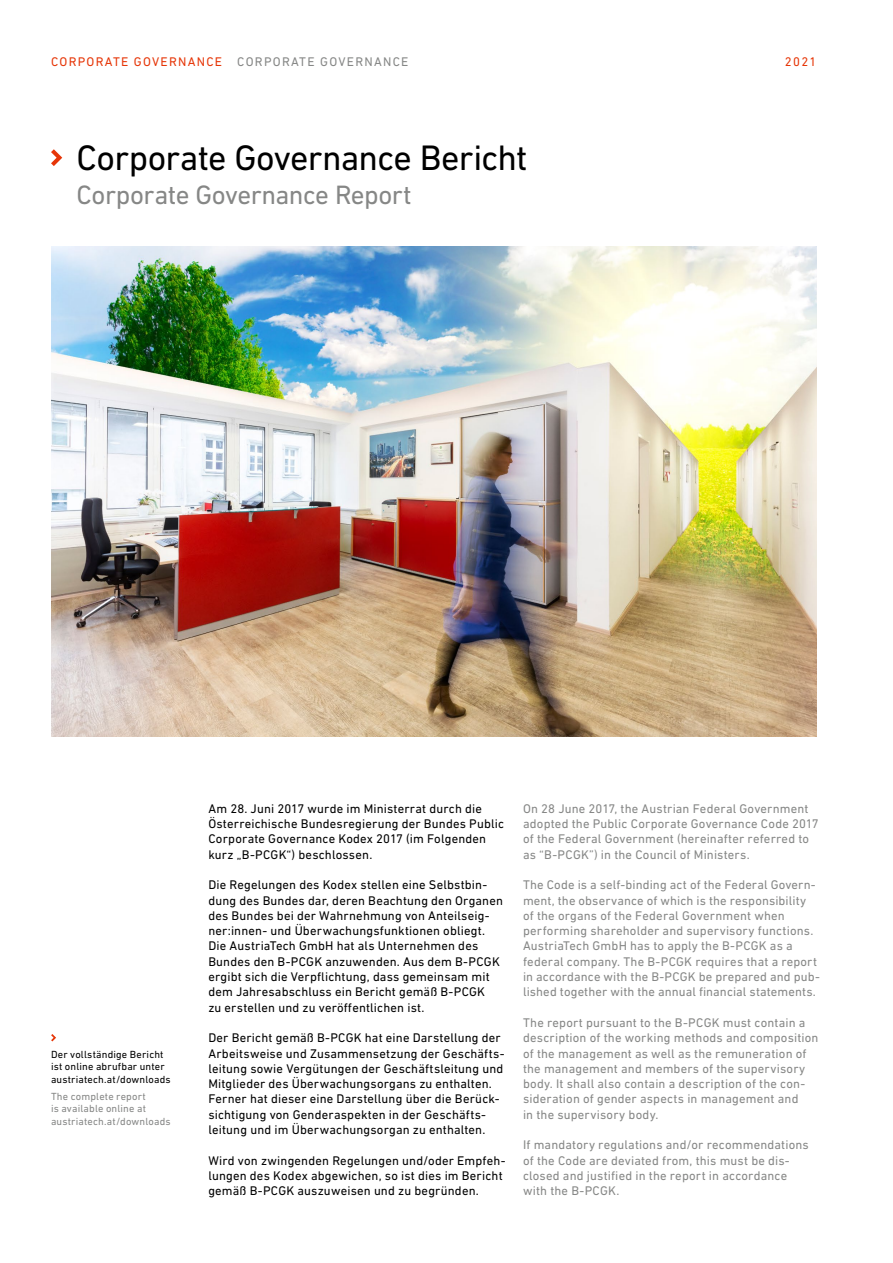
<style>
.page{position:relative;width:893px;height:1263px;background:#fff}
.page>*{position:absolute;margin:0;border:0;box-sizing:border-box;transform-origin:0 0}
.H_H1_DE{font:36px "DIN Next LT Pro";letter-spacing:-.025em;color:#000}
.t1{font:27px "DIN Next LT Pro";letter-spacing:-.02em;color:#868786}
.P_P_DIN_DE{font:12.75px/15.3px "DIN Next LT Pro";letter-spacing:.015em;color:#000}
.t2{font:12.75px/15.3px "DIN Next LT Pro";letter-spacing:.015em;color:#868786}
.Inhaltsverzeichniss_NAV_DE{font:12.75px "DIN Next LT Pro";letter-spacing:.1em;color:#e63608}
.t3{font:12.75px "DIN Next LT Pro";letter-spacing:.1em;color:#868786}
.Other_Caption_Text_DE{font:10.5px/12.6px "DIN Next LT Pro";letter-spacing:.015em;color:#000}
.t4{font:10.5px/12.6px "DIN Next LT Pro";letter-spacing:.015em;color:#868786}
</style>
<div class="page">
<svg style="left:51px;top:149px;width:11px;height:17px"></svg>
<svg style="left:51px;top:1034px;width:5px;height:7px"></svg>
<img style="left:51px;top:247px;width:765px;height:489px">
<h1 class="Inhaltsverzeichniss_NAV_DE" style="left:51px;top:54px;width:173px">CORPORATE GOVERNANCE</h1>
<p class="Inhaltsverzeichniss_NAV_DE" style="left:785px;top:54px;width:33px">2021</p>
<p class="t3" style="left:237px;top:54px;width:173px">CORPORATE GOVERNANCE</p>
<h2 class="H_H1_DE" style="left:77px;top:137px;width:452px">Corporate Governance Bericht</h2>
<h2 class="t1" style="left:77px;top:179px;width:337px">Corporate Governance Report</h2>
<p class="Other_Caption_Text_DE" style="left:51px;top:1047px;width:121px">Der vollständige Bericht ist online abrufbar unter austriatech.at/downloads</p>
<p class="t4" style="left:51px;top:1089px;width:121px">The complete report<br>is available online at austriatech.at/downloads</p>
<p class="P_P_DIN_DE" style="left:208px;top:801px;width:297px">Am 28. Juni 2017 wurde im Ministerrat durch die Österreichische Bundesregierung der Bundes Public Corporate Governance Kodex 2017 (im Folgenden kurz „B-PCGK“) beschlossen.</p>
<p class="P_P_DIN_DE" style="left:208px;top:877px;width:296px">Die Regelungen des Kodex stellen eine Selbstbin&shy;dung des Bundes dar, deren Beachtung den Organen des Bundes bei der Wahrnehmung von Anteilseig&shy;ner:innen- und Überwachungsfunktionen obliegt.<br>Die AustriaTech GmbH hat als Unternehmen des Bundes den B-PCGK anzuwenden. Aus dem B-PCGK ergibt sich die Verpflichtung, dass gemeinsam mit dem Jahresabschluss ein Bericht gemäß B-PCGK<br>zu erstellen und zu veröffentlichen ist.</p>
<p class="P_P_DIN_DE" style="left:208px;top:1030px;width:298px">Der Bericht gemäß B-PCGK hat eine Darstellung der Arbeitsweise und Zusammensetzung der Geschäfts&shy;leitung sowie Vergütungen der Geschäftsleitung und Mitglieder des Überwachungsorgans zu enthalten.<br>Ferner hat dieser eine Darstellung über die Berück&shy;sichtigung von Genderaspekten in der Geschäfts&shy;leitung und im Überwachungsorgan zu enthalten.</p>
<p class="P_P_DIN_DE" style="left:208px;top:1152px;width:299px">Wird von zwingenden Regelungen und/oder Empfeh&shy;lungen des Kodex abgewichen, so ist dies im Bericht gemäß B-PCGK auszuweisen und zu begründen.</p>
<p class="t2" style="left:523px;top:801px;width:297px">On 28 June 2017, the Austrian Federal Government adopted the Public Corporate Governance Code 2017 of the Federal Government (hereinafter referred to as “B-PCGK”) in the Council of Ministers.</p>
<p class="t2" style="left:523px;top:877px;width:298px">The Code is a self-binding act of the Federal Govern&shy;ment, the observance of which is the responsibility of the organs of the Federal Government when performing shareholder and supervisory functions.<br>AustriaTech GmbH has to apply the B-PCGK as a federal company. The B-PCGK requires that a report in accordance with the B-PCGK be prepared and pub&shy;lished together with the annual financial statements.</p>
<p class="t2" style="left:523px;top:1015px;width:297px">The report pursuant to the B-PCGK must contain a description of the working methods and composition of the management as well as the remuneration of the management and members of the supervisory body. It shall also contain a description of the con&shy;sideration of gender aspects in management and<br>in the supervisory body.</p>
<p class="t2" style="left:523px;top:1137px;width:287px">If mandatory regulations and/or recommendations of the Code are deviated from, this must be dis&shy;closed and justified in the report in accordance with the B-PCGK.</p>
</div>
